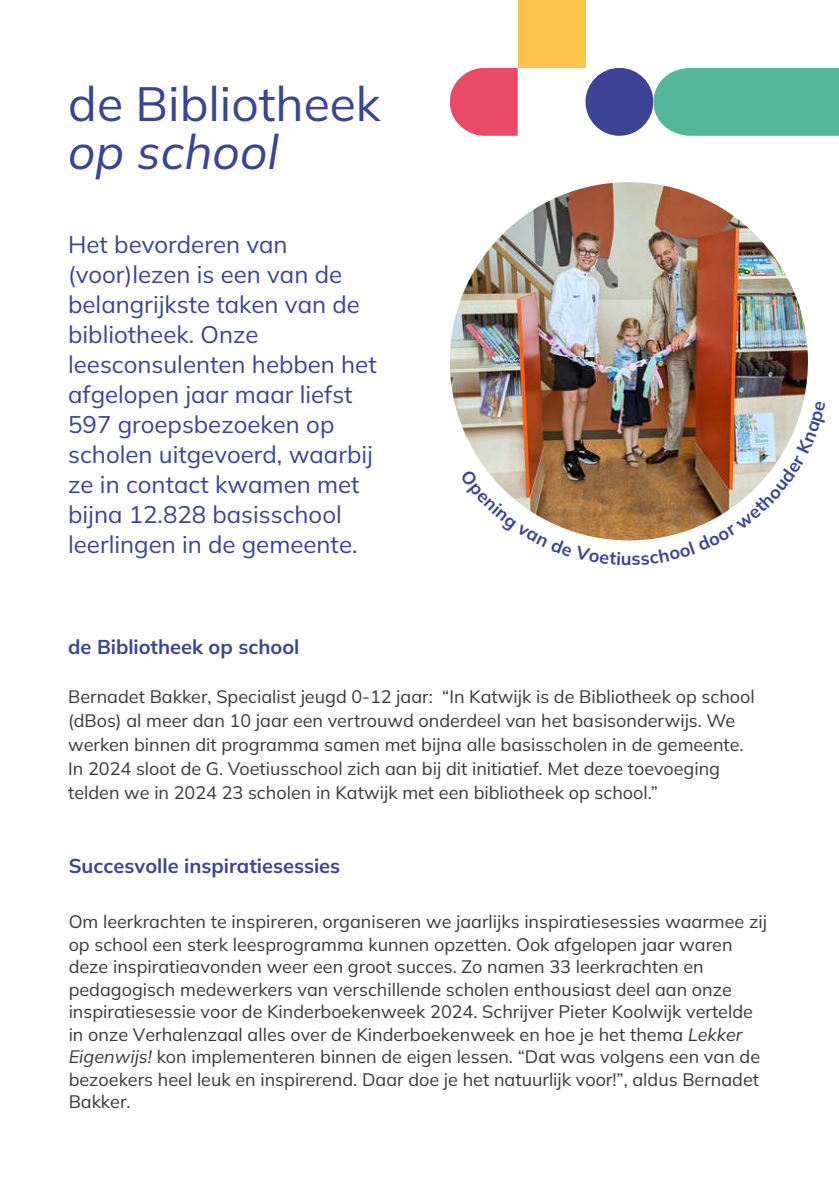
<style>
.page{position:relative;width:839px;height:1192px;background:#fff}
.page>*{position:absolute;margin:0;border:0;box-sizing:border-box;transform-origin:0 0}
.t1{font:48px "Mulish";color:#3b4395}
.t2{font:italic 48px "Mulish";color:#3b4395}
.t3{font:24px/30px "Mulish";color:#3b4395}
.t4{font:700 20px "Mulish";color:#3b4395}
.t5{font:18px/22.4px "Mulish";color:#39373a}
.t6{font:700 18px "Mulish";color:#3b4395}
.s1{font-style:italic}
</style>
<div class="page">
<svg style="left:450px;top:68px;width:67px;height:68px;background:#eb5f77"></svg>
<div style="left:653px;top:68px;width:185px;height:68px;background:#53b89a"></div>
<div style="left:517px;top:0;width:68px;height:68px;background:#fcc24b"></div>
<div style="left:585px;top:68px;width:68px;height:68px;background:#3b4395;border-radius:50%"></div>
<img style="left:449px;top:182px;width:358px;height:358px;border-radius:50%">
<svg style="left:486px;top:469px;width:134px;height:72px"></svg>
<img style="left:632px;top:400px;width:172px;height:141px">
<h1 class="t1" style="left:68px;top:73px;width:314px">de Bibliotheek</h1>
<h1 class="t2" style="left:68px;top:121px;width:212px">op school</h1>
<p class="t3" style="left:68px;top:228px;width:310px">Het bevorderen van (voor)lezen is een van de belangrijkste taken van de bibliotheek. Onze leesconsulenten hebben het afgelopen jaar maar liefst<br>597 groepsbezoeken op scholen uitgevoerd, waarbij ze in contact kwamen met bijna 12.828 basisschool leerlingen in de gemeente.</p>
<p class="t6" style="left:621px;top:547px;width:12px">u</p>
<p class="t4" style="left:68px;top:633px;width:233px">de Bibliotheek op school</p>
<p class="t5" style="left:68px;top:684px;width:688px;line-height:24px">Bernadet Bakker, Specialist jeugd 0-12 jaar: “In Katwijk is de Bibliotheek op school (dBos) al meer dan 10 jaar een vertrouwd onderdeel van het basisonderwijs. We werken binnen dit programma samen met bijna alle basisscholen in de gemeente.<br>In 2024 sloot de G. Voetiusschool zich aan bij dit initiatief. Met deze toevoeging telden we in 2024 23 scholen in Katwijk met een bibliotheek op school.”</p>
<p class="t4" style="left:69px;top:852px;width:273px">Succesvolle inspiratiesessies</p>
<p class="t5" style="left:69px;top:909px;width:694px">Om leerkrachten te inspireren, organiseren we jaarlijks inspiratiesessies waarmee zij op school een sterk leesprogramma kunnen opzetten. Ook afgelopen jaar waren deze inspiratieavonden weer een groot succes. Zo namen 33 leerkrachten en pedagogisch medewerkers van verschillende scholen enthousiast deel aan onze inspiratiesessie voor de Kinderboekenweek 2024. Schrijver Pieter Koolwijk vertelde in onze Verhalenzaal alles over de Kinderboekenweek en hoe je het thema <span class="s1">Lekker Eigenwijs!</span> kon implementeren binnen de eigen lessen. “Dat was volgens een van de bezoekers heel leuk en inspirerend. Daar doe je het natuurlijk voor!”, aldus Bernadet Bakker.</p>
</div>
